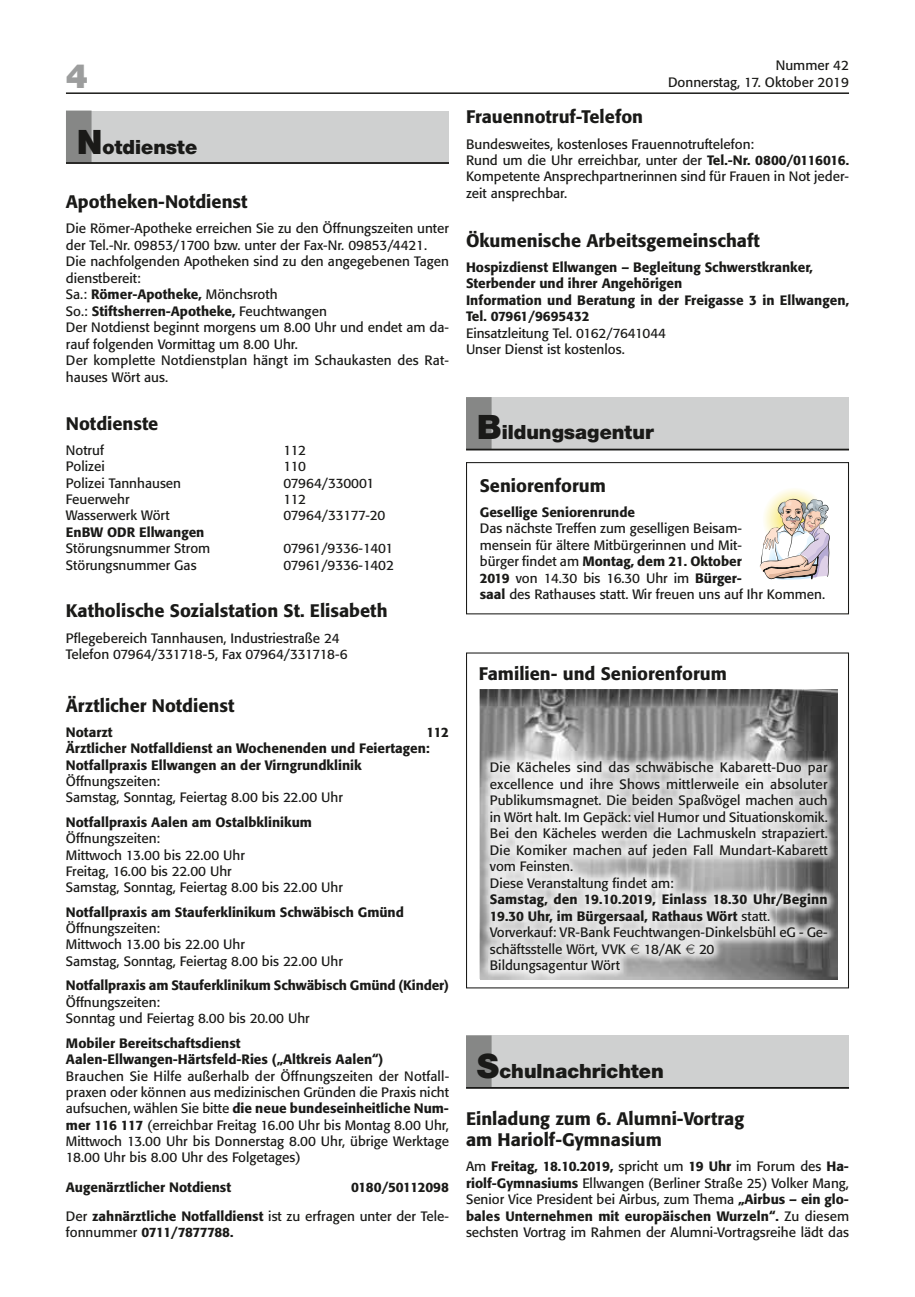
<style>
.page{position:relative;width:915px;height:1297px;background:#fff}
.page>*{position:absolute;margin:0;border:0;box-sizing:border-box;transform-origin:0 0}
.t1{font:900 36px "Nimbus Sans Novus T";color:#9c9d9d}
.t2{font:900 21px "Nimbus Sans Novus T";color:#1a1a18}
.t3{font:500 18px/21px "Formata";color:#1a1a18}
.t4{font:13.5px/16.5px "Formata";color:#1a1a18}
.t5{font:500 13.5px/16.4px "Formata";color:#1a1a18}
.t6{font:500 13.5px/29.1px "Formata";letter-spacing:-.03em;color:#1a1a18;text-align:right}
.t7{font:13.5px "Formata";letter-spacing:-.02em;color:#1a1a18}
.t8{font:500 13.5px "Formata";letter-spacing:-.04em;color:#1a1a18}
.t9{font:13.5px "Formata";letter-spacing:-.03em;color:#1a1a18}
.s1{font-size:36.15px}
.s2{font-weight:500}
.s3{font-family:"Euro Collection"}
.s4{font-weight:400}
</style>
<div class="page">
<hr style="left:66px;top:92px;width:782px;height:2px;background:#1a1a18">
<div style="left:66px;top:111px;width:383px;height:51px;background:#cfd0d0"></div>
<div style="left:66px;top:111px;width:25px;height:52px;background:#868786"></div>
<hr style="left:66px;top:162px;width:383px;height:2px;background:#1a1a18">
<div style="left:466px;top:397px;width:382px;height:52px;background:#cfd0d0"></div>
<div style="left:466px;top:397px;width:25px;height:52px;background:#868786"></div>
<hr style="left:466px;top:449px;width:382px;height:1px;background:#1a1a18">
<img style="left:759px;top:489px;width:71px;height:91px">
<div style="left:466px;top:462px;width:382px;height:152px;border:1px solid #1a1a18"></div>
<img style="left:479px;top:689px;width:358px;height:291px">
<img style="left:480px;top:752px;width:357px;height:227px">
<div style="left:466px;top:1035px;width:382px;height:52px;background:#cfd0d0"></div>
<div style="left:466px;top:1035px;width:25px;height:52px;background:#868786"></div>
<hr style="left:466px;top:1087px;width:382px;height:2px;background:#1a1a18">
<h1 class="t1" style="left:66px;top:55px;width:24px">4</h1>
<p class="t4" style="left:667px;top:57px;width:182px;text-align:right">Nummer 42<br>Donnerstag, 17. Oktober 2019</p>
<h2 class="t2" style="left:77px;top:135px;width:122px"><span class="s1">N</span>otdienste</h2>
<h3 class="t3" style="left:66px;top:191px;width:183px">Apotheken-Notdienst</h3>
<p class="t4" style="left:66px;top:220px;width:384px">Die Römer-Apotheke erreichen Sie zu den Öffnungszeiten unter der Tel.-Nr. 09853/1700 bzw. unter der Fax-Nr. 09853/4421.<br>Die nachfolgenden Apotheken sind zu den angegebenen Tagen dienstbereit:<br>Sa.: <span class="s2">Römer-Apotheke,</span> Mönchsroth<br>So.: <span class="s2">Stiftsherren-Apotheke,</span> Feuchtwangen<br>Der Notdienst beginnt morgens um 8.00 Uhr und endet am da&shy;rauf folgenden Vormittag um 8.00 Uhr.<br>Der komplette Notdienstplan hängt im Schaukasten des Rat&shy;hauses Wört aus.</p>
<h3 class="t3" style="left:66px;top:413px;width:94px">Notdienste</h3>
<p class="t4" style="left:66px;top:442px;width:39px">Notruf</p>
<p class="t4" style="left:283px;top:442px;width:24px">112</p>
<p class="t4" style="left:66px;top:458px;width:40px">Polizei</p>
<p class="t4" style="left:283px;top:458px;width:24px">110</p>
<p class="t4" style="left:66px;top:475px;width:117px">Polizei Tannhausen</p>
<p class="t7" style="left:283px;top:475px;width:92px">07964/330001</p>
<p class="t4" style="left:66px;top:491px;width:65px">Feuerwehr</p>
<p class="t4" style="left:283px;top:491px;width:24px">112</p>
<p class="t4" style="left:66px;top:507px;width:105px">Wasserwerk Wört</p>
<p class="t7" style="left:283px;top:507px;width:103px">07964/33177-20</p>
<p class="t5" style="left:66px;top:524px;width:140px">EnBW ODR Ellwangen</p>
<p class="t4" style="left:66px;top:540px;width:146px">Störungsnummer Strom</p>
<p class="t9" style="left:283px;top:540px;width:111px">07961/9336-1401</p>
<p class="t4" style="left:66px;top:556px;width:132px">Störungsnummer Gas</p>
<p class="t7" style="left:283px;top:556px;width:112px">07961/9336-1402</p>
<h3 class="t3" style="left:66px;top:600px;width:323px">Katholische Sozialstation St. Elisabeth</h3>
<p class="t4" style="left:66px;top:629px;width:283px">Pflegebereich Tannhausen, Industriestraße 24<br>Telefon 07964/331718-5, Fax 07964/331718-6</p>
<h3 class="t3" style="left:66px;top:695px;width:170px">Ärztlicher Notdienst</h3>
<p class="t5" style="left:66px;top:724px;width:48px">Notarzt</p>
<h3 class="t3" style="left:466px;top:106px;width:179px">Frauennotruf-Telefon</h3>
<p class="t4" style="left:466px;top:136px;width:384px">Bundesweites, kostenloses Frauennotruftelefon:<br>Rund um die Uhr erreichbar, unter der <span class="s2">Tel.-Nr. 0800/0116016.<br></span>Kompetente Ansprechpartnerinnen sind für Frauen in Not jeder&shy;zeit ansprechbar.</p>
<h3 class="t3" style="left:466px;top:230px;width:295px">Ökumenische Arbeitsgemeinschaft</h3>
<p class="t5" style="left:466px;top:259px;width:384px">Hospizdienst Ellwangen – Begleitung Schwerstkranker, Sterbender und ihrer Angehörigen<br>Information und Beratung in der Freigasse 3 in Ellwangen, Tel. 07961/9695432</p>
<p class="t4" style="left:466px;top:325px;width:202px">Einsatzleitung Tel. 0162/7641044<br>Unser Dienst ist kostenlos.</p>
<h2 class="t2" style="left:476px;top:420px;width:179px"><span class="s1">B</span>ildungsagentur</h2>
<h3 class="t3" style="left:479px;top:475px;width:127px">Seniorenforum</h3>
<p class="t5" style="left:479px;top:504px;width:157px">Gesellige Seniorenrunde</p>
<p class="t4" style="left:479px;top:520px;width:347px">Das nächste Treffen zum geselligen Beisam-<br>mensein für ältere Mitbürgerinnen und Mit-<br>bürger findet am <span class="s2">Montag, dem 21. Oktober<br>2019</span> von 14.30 bis 16.30 Uhr im <span class="s2">Bürger-<br>saal</span> des Rathauses statt. Wir freuen uns auf Ihr Kommen.</p>
<h3 class="t3" style="left:478px;top:663px;width:249px">Familien- und Seniorenforum</h3>
<p class="t5" style="left:66px;top:724px;width:384px;text-indent:360px">112<br>Ärztlicher Notfalldienst an Wochenenden und Feiertagen:<br>Notfallpraxis Ellwangen an der Virngrundklinik</p>
<p class="t4" style="left:66px;top:773px;width:278px">Öffnungszeiten:<br>Samstag, Sonntag, Feiertag 8.00 bis 22.00 Uhr</p>
<p class="t5" style="left:66px;top:814px;width:247px">Notfallpraxis Aalen am Ostalbklinikum</p>
<p class="t4" style="left:66px;top:830px;width:278px">Öffnungszeiten:<br>Mittwoch 13.00 bis 22.00 Uhr<br>Freitag, 16.00 bis 22.00 Uhr<br>Samstag, Sonntag, Feiertag 8.00 bis 22.00 Uhr</p>
<p class="t5" style="left:66px;top:904px;width:339px">Notfallpraxis am Stauferklinikum Schwäbisch Gmünd</p>
<p class="t4" style="left:66px;top:920px;width:278px">Öffnungszeiten:<br>Mittwoch 13.00 bis 22.00 Uhr<br>Samstag, Sonntag, Feiertag 8.00 bis 22.00 Uhr</p>
<p class="t5" style="left:66px;top:977px;width:384px">Notfallpraxis am Stauferklinikum Schwäbisch Gmünd (Kinder)</p>
<p class="t4" style="left:66px;top:994px;width:245px">Öffnungszeiten:<br>Sonntag und Feiertag 8.00 bis 20.00 Uhr</p>
<p class="t5" style="left:66px;top:1035px;width:319px">Mobiler Bereitschaftsdienst<br>Aalen-Ellwangen-Härtsfeld-Ries („Altkreis Aalen“)</p>
<p class="t4" style="left:66px;top:1068px;width:384px;text-align:justify">Brauchen Sie Hilfe außerhalb der Öffnungszeiten der Notfall&shy;praxen oder können aus medizinischen Gründen die Praxis nicht aufsuchen, wählen Sie bitte <span class="s2">die neue bundeseinheitliche Num&shy;mer 116 117</span> (erreichbar Freitag 16.00 Uhr bis Montag 8.00 Uhr, Mittwoch 13.00 Uhr bis Donnerstag 8.00 Uhr, übrige Werktage 18.00 Uhr bis 8.00 Uhr des Folgetages)</p>
<p class="t5" style="left:66px;top:1179px;width:167px">Augenärztlicher Notdienst</p>
<p class="t4" style="left:489px;top:759px;width:339px">Die Kächeles sind das schwäbische Kabarett-Duo par excellence und ihre Shows mittlerweile ein absoluter Publikumsmagnet. Die beiden Spaßvögel machen auch in Wört halt. Im Gepäck: viel Humor und Situationskomik.<br>Bei den Kächeles werden die Lachmuskeln strapaziert.<br>Die Komiker machen auf jeden Fall Mundart-Kabarett vom Feinsten.<br>Diese Veranstaltung findet am:</p>
<p class="t4" style="left:489px;top:891px;width:339px"><span class="s2">Samstag, den 19.10.2019, Einlass 18.30 Uhr/Beginn 19.30 Uhr, im Bürgersaal, Rathaus Wört</span> statt.<br>Vorverkauf: VR-Bank Feuchtwangen-Dinkelsbühl eG - Ge&shy;schäftsstelle Wört, VVK <span class="s3">E</span> 18/AK <span class="s3">E</span> 20<br>Bildungsagentur Wört</p>
<h2 class="t2" style="left:476px;top:1059px;width:188px"><span class="s1">S</span>chulnachrichten</h2>
<h3 class="t3" style="left:466px;top:1108px;width:279px">Einladung zum 6. Alumni-Vortrag am Hariolf-Gymnasium</h3>
<p class="t4" style="left:466px;top:1158px;width:384px;text-align:justify">Am <span class="s2">Freitag, 18.10.2019,</span> spricht um <span class="s2">19 Uhr</span> im Forum des <span class="s2">Ha&shy;riolf-Gymnasiums</span> Ellwangen (Berliner Straße 25) Volker Mang, Senior Vice President bei Airbus, zum Thema <span class="s2">„Airbus – ein glo&shy;bales Unternehmen mit europäischen Wurzeln“.</span> Zu diesem sechsten Vortrag im Rahmen der Alumni-Vortragsreihe lädt das</p>
<p class="t6" style="left:66px;top:1172px;width:384px">0180/50112098<br><span class="s4">Der</span> zahnärztliche Notfalldienst <span class="s4">ist zu erfragen unter der Tele-</span></p>
<p class="t8" style="left:66px;top:1224px;width:169px"><span class="s4">fonnummer</span> 0711/7877788.</p>
</div>
